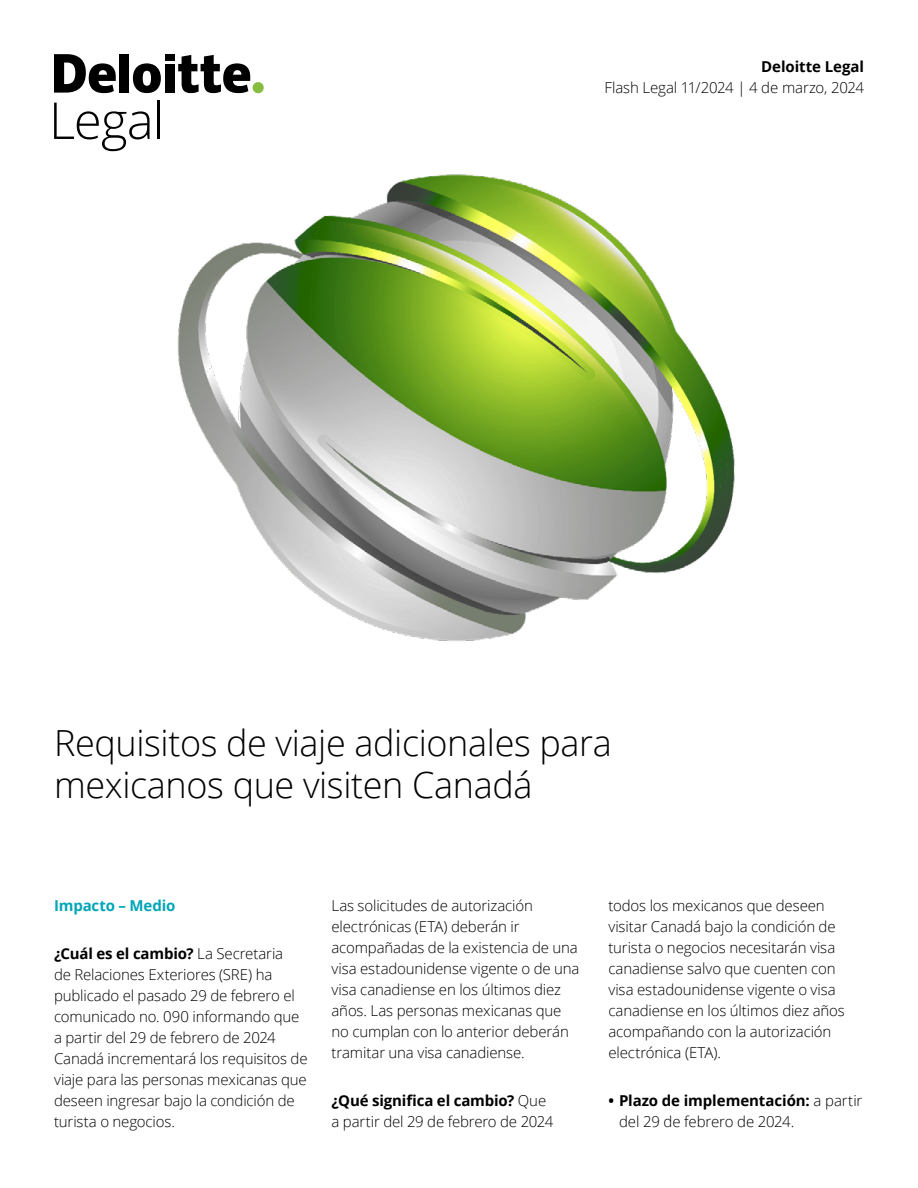
<style>
.page{position:relative;width:918px;height:1188px;background:#fff}
.page>*{position:absolute;margin:0;border:0;box-sizing:border-box;transform-origin:0 0}
.t1{font:300 36px/42px "Open Sans";letter-spacing:-.01em;color:#000}
.t2{font:300 15px/21px "Open Sans";letter-spacing:-.01em;color:#000}
.t3{font:700 15px "Open Sans";letter-spacing:-.005em;color:#000}
.t4{font:700 15px "Open Sans";letter-spacing:-.01em;color:#00a5b8}
.s1{font-weight:700}
</style>
<div class="page">
<div style="left:253px;top:82px;width:11px;height:11px;background:#86bd40;border-radius:50%"></div>
<div style="left:119px;top:54px;width:10px;height:39px;background:#000"></div>
<svg style="left:133px;top:63px;width:28px;height:30px"></svg>
<div style="left:165px;top:64px;width:9px;height:29px;background:#000"></div>
<div style="left:165px;top:54px;width:9px;height:6px;background:#000"></div>
<svg style="left:178px;top:55px;width:72px;height:38px"></svg>
<svg style="left:54px;top:54px;width:62px;height:39px"></svg>
<svg style="left:54px;top:103px;width:96px;height:48px"></svg>
<hr style="left:157px;top:100px;width:3px;height:39px;background:#000">
<img style="left:177px;top:174px;width:558px;height:467px">
<p class="t3" style="left:761px;top:56px;width:104px">Deloitte Legal</p>
<p class="t2" style="left:604px;top:77px;width:261px">Flash Legal 11/2024 | 4 de marzo, 2024</p>
<h1 class="t1" style="left:54px;top:721px;width:559px">Requisitos de viaje adicionales para mexicanos que visiten Canadá</h1>
<p class="t4" style="left:54px;top:895px;width:123px">Impacto – Medio</p>
<p class="t2" style="left:54px;top:943px;width:255px"><span class="s1">¿Cuál es el cambio?</span> La Secretaria<br>de Relaciones Exteriores (SRE) ha publicado el pasado 29 de febrero el comunicado no. 090 informando que a partir del 29 de febrero de 2024<br>Canadá incrementará los requisitos de viaje para las personas mexicanas que deseen ingresar bajo la condición de turista o negocios.</p>
<p class="t2" style="left:332px;top:895px;width:249px">Las solicitudes de autorización electrónicas (ETA) deberán ir acompañadas de la existencia de una visa estadounidense vigente o de una visa canadiense en los últimos diez años. Las personas mexicanas que no cumplan con lo anterior deberán tramitar una visa canadiense.</p>
<p class="t2" style="left:332px;top:1090px;width:223px"><span class="s1">¿Qué significa el cambio?</span> Que a partir del 29 de febrero de 2024</p>
<p class="t2" style="left:608px;top:895px;width:238px">todos los mexicanos que deseen visitar Canadá bajo la condición de turista o negocios necesitarán visa canadiense salvo que cuenten con visa estadounidense vigente o visa canadiense en los últimos diez años acompañando con la autorización electrónica (ETA).</p>
<p class="t2" style="left:619px;top:1090px;width:245px;text-indent:-11px"><span class="s1">• Plazo de implementación:</span> a partir del 29 de febrero de 2024.</p>
</div>
